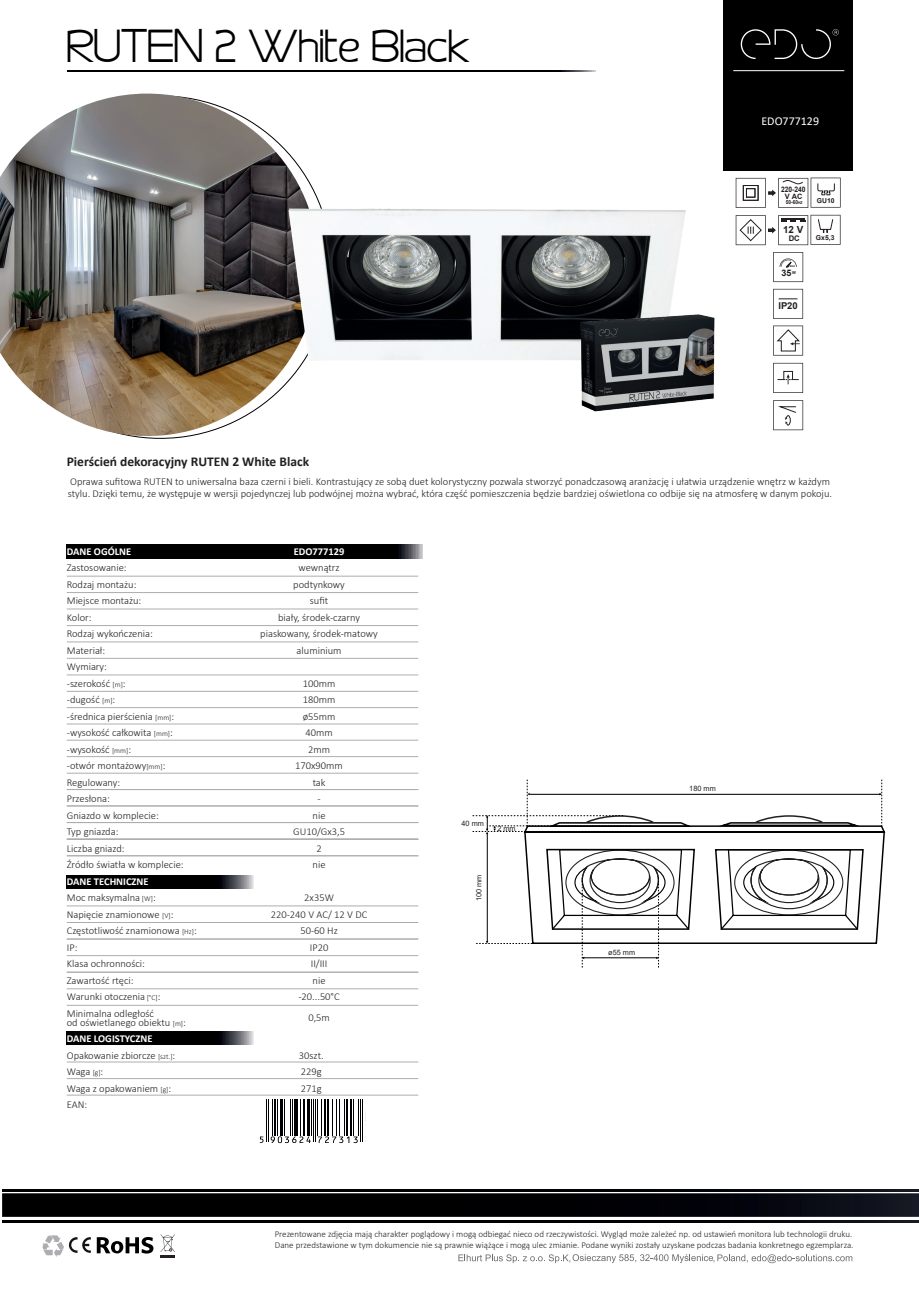
<style>
.page{position:relative;width:919px;height:1289px;background:#fff}
.page>*{position:absolute;margin:0;border:0;box-sizing:border-box;transform-origin:0 0}
.t1{font:45px "EFN Kastlers";color:#000}
.t2{font:700 13.5px "Calibri";color:#231f20}
.t3{font:12px "Calibri";color:#fff}
.t4{font:300 10.5px/16.5px "Calibri";color:#231f20}
.t5{font:700 10.5px "Calibri";color:#fff}
.t6{font:700 9.75px "Arial";color:#231f20}
.t7{font:700 9.45px "Arial";color:#231f20}
.t8{font:300 9px "Calibri";color:#231f20}
.t9{font:700 9px "Arial";color:#231f20}
.t10{font:700 7.65px "Arial";color:#231f20;scale:.88 1}
.t11{font:700 7.65px "Arial";color:#231f20}
.t12{font:7.35px "Arial";color:#231f20}
.t13{font:700 7.35px "Arial";color:#231f20}
.t14{font:700 6.75px "Arial";color:#231f20}
.t15{font:700 5.4px "Arial";color:#231f20;scale:.89 1}
.t16{font:700 4.05px "Arial";color:#231f20}
.t17{font:700 2.4px "Arial";color:#231f20}
.s1{font-size:3.9px}
.s2{font-size:7.5px}
.s3{font-weight:700;color:#fff}
</style>
<div class="page">
<svg style="left:2px;top:1189px;width:916px;height:2px"></svg>
<div style="left:723px;top:0;width:130px;height:170px;background:#000"></div>
<svg style="left:740px;top:29px;width:98px;height:30px"></svg>
<svg style="left:67px;top:70px;width:528px;height:1px"></svg>
<svg style="left:12px;top:1189px;width:898px;height:65px"></svg>
<svg style="left:97px;top:1236px;width:56px;height:17px"></svg>
<svg style="left:458px;top:1254px;width:394px;height:9px"></svg>
<svg style="left:42px;top:1235px;width:49px;height:21px"></svg>
<svg style="left:160px;top:1234px;width:15px;height:23px"></svg>
<hr style="left:266px;top:1099px;width:1px;height:42px;background:#000002">
<hr style="left:268px;top:1099px;width:1px;height:42px;background:#000002">
<hr style="left:272px;top:1099px;width:1px;height:36px;background:#000002">
<hr style="left:274px;top:1099px;width:2px;height:36px;background:#000002">
<hr style="left:277px;top:1099px;width:1px;height:36px;background:#000002">
<hr style="left:280px;top:1099px;width:3px;height:36px;background:#000002">
<hr style="left:284px;top:1099px;width:1px;height:36px;background:#000002">
<hr style="left:289px;top:1099px;width:1px;height:36px;background:#000002">
<hr style="left:292px;top:1099px;width:1px;height:36px;background:#000002">
<hr style="left:294px;top:1099px;width:3px;height:36px;background:#000002">
<hr style="left:300px;top:1099px;width:1px;height:36px;background:#000002">
<hr style="left:303px;top:1099px;width:2px;height:36px;background:#000002">
<hr style="left:307px;top:1099px;width:3px;height:36px;background:#000002">
<hr style="left:311px;top:1099px;width:1px;height:36px;background:#000002">
<hr style="left:313px;top:1099px;width:1px;height:42px;background:#000002">
<hr style="left:315px;top:1099px;width:1px;height:42px;background:#000002">
<hr style="left:317px;top:1099px;width:1px;height:36px;background:#000002">
<hr style="left:321px;top:1099px;width:1px;height:36px;background:#000002">
<hr style="left:324px;top:1099px;width:2px;height:36px;background:#000002">
<hr style="left:327px;top:1099px;width:2px;height:36px;background:#000002">
<hr style="left:331px;top:1099px;width:1px;height:36px;background:#000002">
<hr style="left:336px;top:1099px;width:1px;height:36px;background:#000002">
<hr style="left:339px;top:1099px;width:1px;height:36px;background:#000002">
<hr style="left:344px;top:1099px;width:1px;height:36px;background:#000002">
<hr style="left:346px;top:1099px;width:2px;height:36px;background:#000002">
<hr style="left:350px;top:1099px;width:2px;height:36px;background:#000002">
<hr style="left:353px;top:1099px;width:1px;height:36px;background:#000002">
<hr style="left:358px;top:1099px;width:1px;height:36px;background:#000002">
<hr style="left:360px;top:1099px;width:1px;height:42px;background:#000002">
<hr style="left:362px;top:1099px;width:1px;height:42px;background:#000002">
<svg style="left:260px;top:1136px;width:3px;height:6px"></svg>
<svg style="left:270px;top:1136px;width:41px;height:7px"></svg>
<svg style="left:318px;top:1136px;width:40px;height:7px"></svg>
<hr style="left:733px;top:70px;width:111px;height:1px;background:#fff">
<div style="left:67px;top:545px;width:355px;height:13px;background:#000"></div>
<hr style="left:67px;top:592px;width:351px;height:1px;background:#aeacb1">
<hr style="left:67px;top:608px;width:351px;height:1px;background:#aeacb1">
<hr style="left:67px;top:576px;width:351px;height:1px;background:#aeacb1">
<hr style="left:67px;top:625px;width:351px;height:1px;background:#aeacb1">
<hr style="left:67px;top:658px;width:351px;height:1px;background:#aeacb1">
<hr style="left:67px;top:641px;width:351px;height:1px;background:#aeacb1">
<hr style="left:67px;top:691px;width:351px;height:1px;background:#aeacb1">
<hr style="left:67px;top:674px;width:351px;height:1px;background:#aeacb1">
<hr style="left:67px;top:723px;width:351px;height:1px;background:#aeacb1">
<hr style="left:67px;top:707px;width:351px;height:1px;background:#aeacb1">
<img style="left:0;top:94px;width:318px;height:342px">
<svg style="left:735px;top:178px;width:105px;height:30px"></svg>
<svg style="left:735px;top:215px;width:105px;height:30px"></svg>
<svg style="left:773px;top:289px;width:30px;height:30px"></svg>
<svg style="left:773px;top:325px;width:30px;height:30px"></svg>
<svg style="left:773px;top:252px;width:30px;height:30px"></svg>
<svg style="left:773px;top:363px;width:30px;height:30px"></svg>
<hr style="left:67px;top:740px;width:351px;height:1px;background:#aeacb1">
<hr style="left:67px;top:756px;width:351px;height:1px;background:#aeacb1">
<hr style="left:67px;top:773px;width:351px;height:1px;background:#aeacb1">
<hr style="left:67px;top:905px;width:351px;height:1px;background:#aeacb1">
<hr style="left:67px;top:922px;width:351px;height:1px;background:#aeacb1">
<img style="left:288px;top:208px;width:397px;height:152px">
<svg style="left:67px;top:875px;width:186px;height:13px;background:#111112"></svg>
<hr style="left:67px;top:805px;width:351px;height:1px;background:#aeacb1">
<hr style="left:67px;top:789px;width:351px;height:1px;background:#aeacb1">
<hr style="left:67px;top:822px;width:351px;height:1px;background:#aeacb1">
<svg style="left:67px;top:1031px;width:186px;height:13px;background:#111112"></svg>
<hr style="left:67px;top:838px;width:351px;height:1px;background:#aeacb1">
<hr style="left:67px;top:855px;width:351px;height:1px;background:#aeacb1">
<hr style="left:67px;top:938px;width:351px;height:1px;background:#aeacb1">
<hr style="left:67px;top:955px;width:351px;height:1px;background:#aeacb1">
<hr style="left:67px;top:971px;width:351px;height:1px;background:#aeacb1">
<hr style="left:67px;top:988px;width:351px;height:1px;background:#aeacb1">
<hr style="left:67px;top:1005px;width:351px;height:1px;background:#aeacb1">
<hr style="left:67px;top:1061px;width:351px;height:1px;background:#aeacb1">
<hr style="left:67px;top:1078px;width:351px;height:1px;background:#aeacb1">
<hr style="left:67px;top:1094px;width:351px;height:1px;background:#aeacb1">
<img style="left:568px;top:289px;width:147px;height:123px">
<svg style="left:472px;top:779px;width:414px;height:188px"></svg>
<svg style="left:773px;top:400px;width:30px;height:30px"></svg>
<h1 class="t1" style="left:67px;top:18px;width:404px">RUTEN 2 White Black</h1>
<p class="t3" style="left:761px;top:112px;width:59px">EDO777129</p>
<p class="t10" style="left:781px;top:184px;width:29px">220-240</p>
<p class="t13" style="left:784px;top:191px;width:19px">V AC</p>
<p class="t15" style="left:785px;top:199px;width:21px">50-60<span class="s1">HZ</span></p>
<p class="t6" style="left:783px;top:223px;width:22px">12 V</p>
<p class="t11" style="left:788px;top:233px;width:13px">DC</p>
<p class="t14" style="left:815px;top:233px;width:20px">Gx5,3</p>
<p class="t14" style="left:816px;top:196px;width:19px">GU10</p>
<p class="t17" style="left:789px;top:264px;width:7px">MAX</p>
<p class="t16" style="left:792px;top:270px;width:5px">W</p>
<p class="t9" style="left:781px;top:266px;width:12px">35</p>
<p class="t7" style="left:778px;top:299px;width:21px">IP20</p>
<p class="t2" style="left:67px;top:452px;width:244px">Pierścień dekoracyjny RUTEN 2 White Black</p>
<p class="t4" style="left:68px;top:476px;width:765px;line-height:11.1px">Oprawa sufitowa RUTEN to uniwersalna baza czerni i bieli. Kontrastujący ze sobą duet kolorystyczny pozwala stworzyć ponadczasową aranżację i ułatwia urządzenie wnętrz w każdym stylu. Dzięki temu, że występuje w wersji pojedynczej lub podwójnej można wybrać, która część pomieszczenia będzie bardziej oświetlona co odbije się na atmosferę w danym pokoju.</p>
<p class="t5" style="left:67px;top:543px;width:66px">DANE OGÓLNE</p>
<p class="t4" style="left:67px;top:559px;width:118px">Zastosowanie:<br>Rodzaj montażu:<br>Miejsce montażu:<br>Kolor:<br>Rodzaj wykończenia:<br>Materiał:<br>Wymiary:<br>-szerokość <span class="s2">[m]</span>:<br>-dugość <span class="s2">[m]</span>:<br>-średnica pierścienia <span class="s2">[mm]</span>: -wysokość całkowita <span class="s2">[mm]</span>: -wysokość <span class="s2">[mm]</span>:<br>-otwór montażowy<span class="s2">[mm]</span>:<br>Regulowany:<br>Przesłona:<br>Gniazdo w komplecie:<br>Typ gniazda:<br>Liczba gniazd:<br>Źródło światła w komplecie:</p>
<p class="t4" style="left:67px;top:872px;width:131px"><span class="s3">DANE TECHNICZNE<br></span>Moc maksymalna <span class="s2">[W]</span>:<br>Napięcie znamionowe <span class="s2">[V]</span>:<br>Częstotliwość znamionowa <span class="s2">[Hz]</span>:<br>IP:<br>Klasa ochronności:<br>Zawartość rtęci:<br>Warunki otoczenia <span class="s2">[°C]</span>:<br>Minimalna odległość</p>
<p class="t4" style="left:67px;top:1013px;width:121px">od oświetlanego obiektu <span class="s2">[m]</span>:<br><span class="s3">DANE LOGISTYCZNE<br></span>Opakowanie zbiorcze <span class="s2">[szt.]</span>:<br>Waga <span class="s2">[g]</span>:<br>Waga z opakowaniem <span class="s2">[g]</span>:<br>EAN:</p>
<p class="t5" style="left:294px;top:543px;width:52px">EDO777129</p>
<p class="t4" style="left:260px;top:559px;width:119px;text-align:center">wewnątrz<br>podtynkowy<br>sufit<br>biały, środek-czarny piaskowany, środek-matowy aluminium</p>
<p class="t4" style="left:293px;top:674px;width:53px;text-align:center">100mm<br>180mm ø55mm<br>40mm<br>2mm<br>170x90mm tak<br>-<br>nie<br>GU10/Gx3,5<br>2<br>nie</p>
<p class="t4" style="left:271px;top:889px;width:98px;text-align:center">2x35W<br>220-240 V AC/ 12 V DC<br>50-60 Hz<br>IP20<br>II/III<br>nie<br>-20...50°C</p>
<p class="t4" style="left:308px;top:1009px;width:23px">0,5m</p>
<p class="t4" style="left:299px;top:1047px;width:26px">30szt.<br>229g<br>271g</p>
<p class="t12" style="left:461px;top:818px;width:24px">40 mm</p>
<p class="t12" style="left:497px;top:823px;width:20px">2 mm</p>
<p class="t12" style="left:474px;top:901px;width:28px;rotate:-90deg">100 mm</p>
<p class="t12" style="left:689px;top:783px;width:28px">180 mm</p>
<p class="t12" style="left:608px;top:947px;width:28px">ø55 mm</p>
<p class="t8" style="left:275px;top:1228px;width:579px">Prezentowane zdjęcia mają charakter poglądowy i mogą odbiegać nieco od rzeczywistości. Wygląd może zależeć np. od ustawień monitora lub technologii druku.</p>
<p class="t8" style="left:275px;top:1239px;width:580px">Dane przedstawione w tym dokumencie nie są prawnie wiążące i mogą ulec zmianie. Podane wyniki zostały uzyskane podczas badania konkretnego egzemplarza.</p>
</div>
